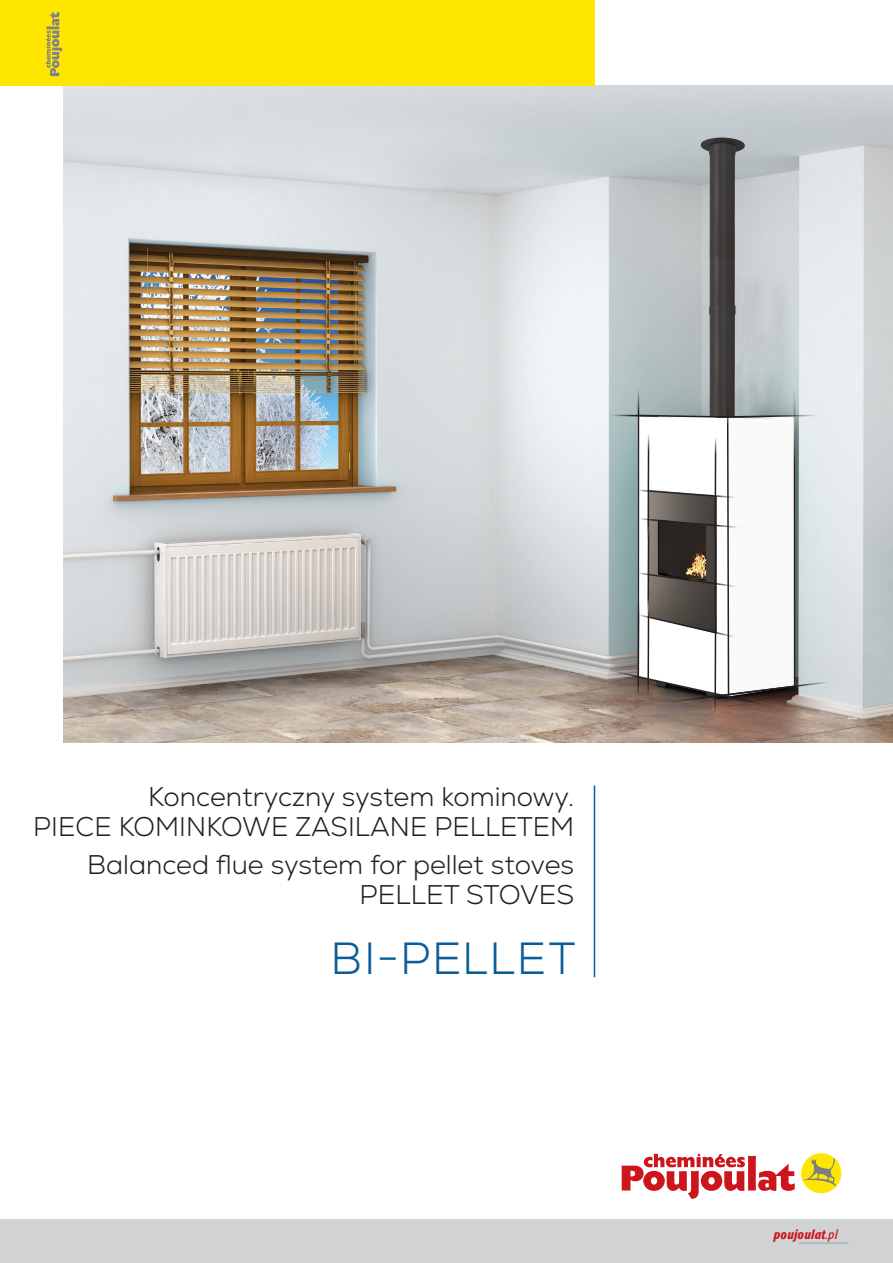
<style>
.page{position:relative;width:893px;height:1263px;background:#fff}
.page>*{position:absolute;margin:0;border:0;box-sizing:border-box;transform-origin:0 0}
.t1{font:300 45px "Nexa";letter-spacing:.04em;color:#0c5c97}
.t2{font:300 27px/30px "Nexa";color:#231f20;text-align:right}
.t3{font:italic 500 condensed 12.75px "Formata";letter-spacing:.03em;color:#cd151d}
.s1{font-weight:400}
</style>
<div class="page">
<hr style="left:594px;top:785px;width:1px;height:192px;background:#0c5c97">
<img style="left:64px;top:85px;width:829px;height:658px">
<hr style="left:794px;top:383px;width:1px;height:304px;background:#231f20">
<hr style="left:638px;top:385px;width:1px;height:292px;background:#231f20">
<hr style="left:714px;top:605px;width:2px;height:109px;background:#231f20">
<svg style="left:600px;top:395px;width:235px;height:313px"></svg>
<svg style="left:622px;top:1154px;width:173px;height:45px"></svg>
<div style="left:801px;top:1153px;width:40px;height:40px;background:#ffe601;border-radius:50%"></div>
<svg style="left:802px;top:1158px;width:34px;height:29px"></svg>
<div style="left:0;top:1219px;width:893px;height:44px;background:#d1d2d4"></div>
<hr style="left:799px;top:1243px;width:51px;height:1px;background:#b2b3b6">
<div style="left:0;top:0;width:594px;height:86px;background:#ffe601"></div>
<svg style="left:46px;top:12px;width:16px;height:64px"></svg>
<p class="t2" style="left:33px;top:782px;width:542px">Koncentryczny system kominowy.<br>PIECE KOMINKOWE ZASILANE PELLETEM</p>
<p class="t2" style="left:87px;top:850px;width:488px">Balanced flue system for pellet stoves<br>PELLET STOVES</p>
<p class="t1" style="left:331px;top:931px;width:246px">BI-PELLET</p>
<p class="t3" style="left:774px;top:1227px;width:65px">poujoulat<span class="s1">.pl</span></p>
</div>
